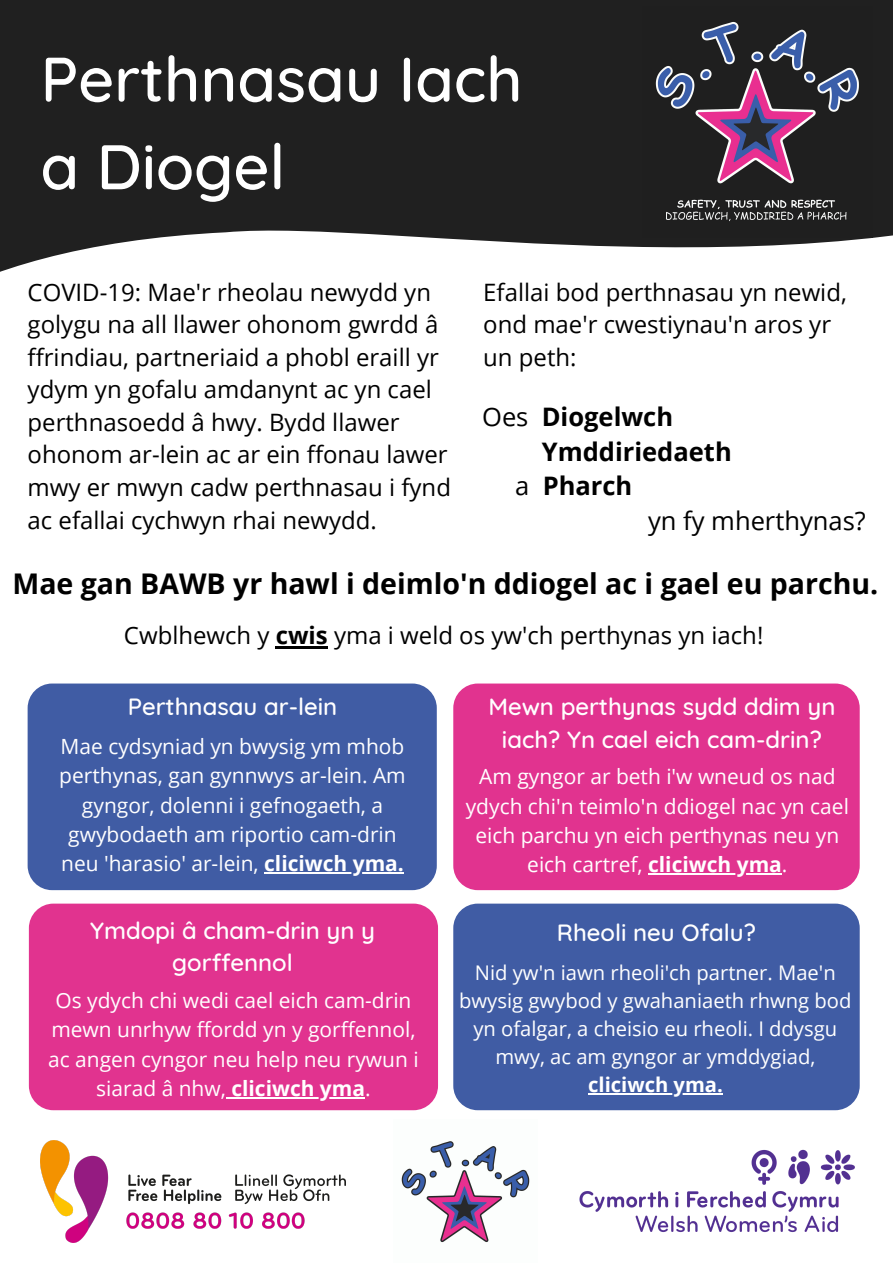
<style>
.page{position:relative;width:893px;height:1263px;background:#fff}
.page>*{position:absolute;margin:0;border:0;box-sizing:border-box;transform-origin:0 0}
.t1{font:500 62.85px/87.6px "Quicksand";color:#fff}
.t2{font:700 28.5px "Open Sans";color:#000}
.t3{font:700 25.5px "Open Sans";color:#000}
.t4{font:25.5px "Open Sans";color:#000}
.t5{font:23.92px/32.5px "Open Sans";color:#000}
.t6{font:500 23.92px/32.5px "Quicksand";color:#fff;text-align:center}
.t7{font:20.92px/29.2px "Open Sans";color:#fff;text-align:center}
.t8{font:20.17px/28px "Open Sans";color:#fff;text-align:center}
.t9{font:700 20.17px "Open Sans";color:#fff}
.s1{font-weight:400}
.s2{font-weight:700}
</style>
<div class="page">
<img style="left:41px;top:1140px;width:304px;height:102px">
<img style="left:579px;top:1149px;width:276px;height:83px">
<img style="left:401px;top:1141px;width:129px;height:102px">
<svg style="left:0;top:0;width:893px;height:272px;background:#3f3f3f"></svg>
<img style="left:643px;top:7px;width:230px;height:230px">
<div style="left:28px;top:683px;width:409px;height:207px;background:#405ca4;border-radius:24px"></div>
<div style="left:453px;top:683px;width:406px;height:207px;background:#e1338f;border-radius:24px"></div>
<div style="left:29px;top:903px;width:409px;height:207px;background:#e1338f;border-radius:24px"></div>
<div style="left:453px;top:903px;width:406px;height:207px;background:#405ca4;border-radius:24px"></div>
<hr style="left:276px;top:646px;width:52px;height:3px;background:#000">
<hr style="left:264px;top:872px;width:134px;height:1px;background:#fff">
<hr style="left:648px;top:873px;width:134px;height:1px;background:#fff">
<hr style="left:231px;top:1097px;width:134px;height:1px;background:#fff">
<hr style="left:588px;top:1093px;width:129px;height:1px;background:#fff">
<h1 class="t1" style="left:41px;top:34px;width:483px">Perthnasau Iach a Diogel</h1>
<p class="t5" style="left:28px;top:275px;width:425px">COVID-19: Mae'r rheolau newydd yn golygu na all llawer ohonom gwrdd â ffrindiau, partneriaid a phobl eraill yr ydym yn gofalu amdanynt ac yn cael perthnasoedd â hwy. Bydd llawer ohonom ar-lein ac ar ein ffonau lawer mwy er mwyn cadw perthnasau i fynd ac efallai cychwyn rhai newydd.</p>
<p class="t5" style="left:483px;top:275px;width:365px">Efallai bod perthnasau yn newid, ond mae'r cwestiynau'n aros yr un peth:</p>
<p class="t3" style="left:482px;top:398px;width:192px"><span class="s1">Oes</span> Diogelwch</p>
<p class="t3" style="left:542px;top:433px;width:191px">Ymddiriedaeth</p>
<p class="t3" style="left:515px;top:468px;width:119px"><span class="s1">a</span> Pharch</p>
<p class="t4" style="left:648px;top:503px;width:219px">yn fy mherthynas?</p>
<h2 class="t2" style="left:12px;top:563px;width:867px">Mae gan BAWB yr hawl i deimlo'n ddiogel ac i gael eu parchu.</h2>
<p class="t5" style="left:124px;top:619px;width:641px">Cwblhewch y <span class="s2">cwis</span> yma i weld os yw'ch perthynas yn iach!</p>
<p class="t6" style="left:128px;top:690px;width:211px">Perthnasau ar-lein</p>
<p class="t7" style="left:59px;top:731px;width:348px">Mae cydsyniad yn bwysig ym mhob perthynas, gan gynnwys ar-lein. Am gyngor, dolenni i gefnogaeth, a gwybodaeth am riportio cam-drin neu 'harasio' ar-lein, <span class="s2">cliciwch yma.</span></p>
<p class="t6" style="left:90px;top:913px;width:286px">Ymdopi â cham-drin yn y gorffennol</p>
<p class="t7" style="left:48px;top:985px;width:372px">Os ydych chi wedi cael eich cam-drin mewn unrhyw ffordd yn y gorffennol, ac angen cyngor neu help neu rywun i siarad â nhw, <span class="s2">cliciwch yma</span>.</p>
<p class="t6" style="left:488px;top:690px;width:348px">Mewn perthynas sydd ddim yn iach? Yn cael eich cam-drin?</p>
<p class="t7" style="left:466px;top:762px;width:385px">Am gyngor ar beth i'w wneud os nad ydych chi'n teimlo'n ddiogel nac yn cael eich parchu yn eich perthynas neu yn eich cartref, <span class="s2">cliciwch yma</span>.</p>
<p class="t6" style="left:557px;top:916px;width:201px">Rheoli neu Ofalu?</p>
<p class="t8" style="left:459px;top:958px;width:394px">Nid yw'n iawn rheoli'ch partner. Mae'n bwysig gwybod y gwahaniaeth rhwng bod yn ofalgar, a cheisio eu rheoli. I ddysgu mwy, ac am gyngor ar ymddygiad,</p>
<p class="t9" style="left:588px;top:1070px;width:136px">cliciwch yma.</p>
</div>
